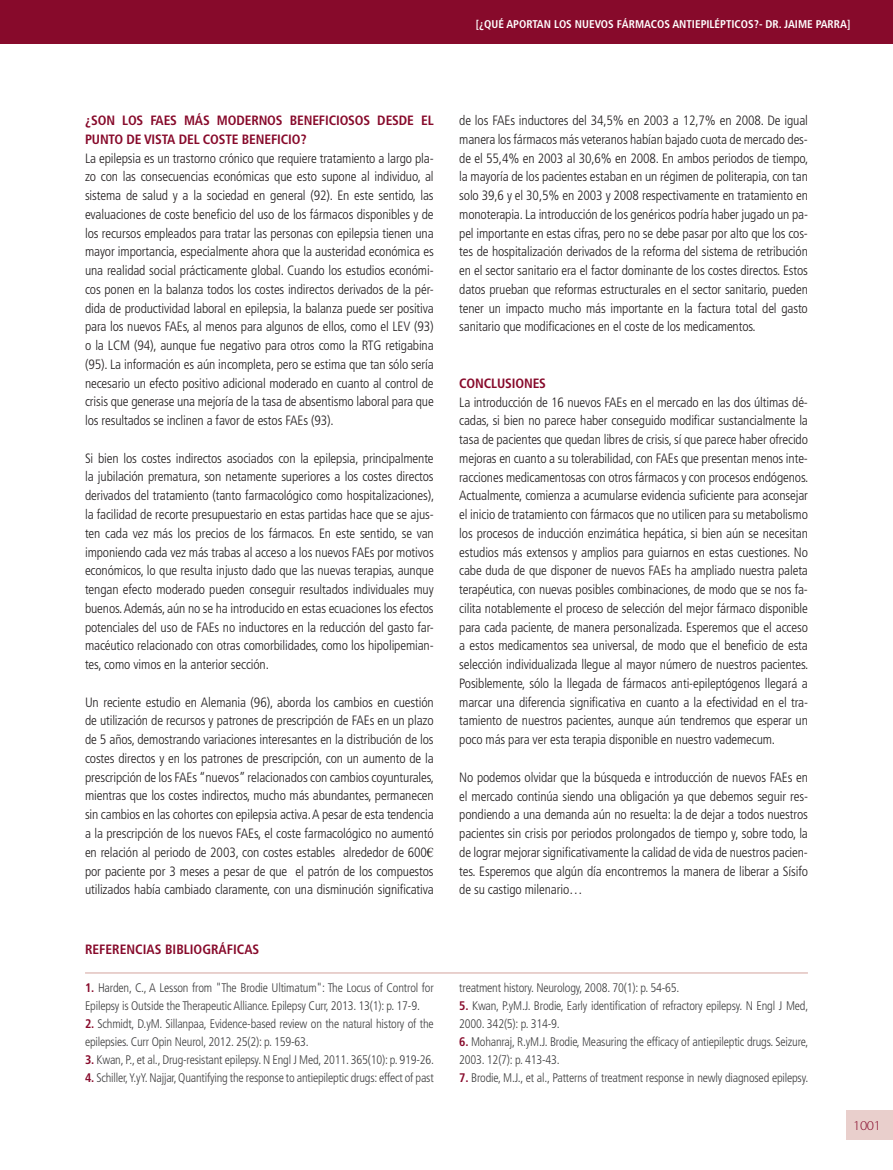
<style>
.page{position:relative;width:893px;height:1170px;background:#fff}
.page>*{position:absolute;margin:0;border:0;box-sizing:border-box;transform-origin:0 0}
.t1{font:300 condensed 13.5px/18.8px "Frutiger";letter-spacing:-.01em;color:#231f20;text-align:justify}
.t2{font:700 condensed 13.5px "Frutiger";letter-spacing:-.01em;color:#870a2b}
.t3{font:300 13.5px "Myriad Pro";color:#870a2b;scale:1.1 1}
.t4{font:300 condensed 12.45px/18px "Frutiger";letter-spacing:-.015em;color:#3e3e3f}
.t5{font:700 condensed 11.25px "Frutiger";color:#fff}
.s1{font-family:"Times New Roman";font-weight:400;font-stretch:normal}
.s2{font-weight:700;color:#870a2b}
</style>
<div class="page">
<div style="left:846px;top:1110px;width:47px;height:30px;background:#e9cfcc"></div>
<div style="left:0;top:0;width:893px;height:44px;background:#870a2b"></div>
<hr style="left:85px;top:972px;width:723px;height:1px;background:#e2c2be">
<p class="t5" style="left:476px;top:17px;width:51px">[¿QUÉ APORTAN</p>
<p class="t5" style="left:554px;top:17px;width:7px">LOS</p>
<p class="t5" style="left:575px;top:17px;width:8px">NUEVOS</p>
<p class="t5" style="left:617px;top:17px;width:20px">FÁRMACOS</p>
<p class="t5" style="left:672px;top:17px;width:7px">ANTIE</p>
<p class="t5" style="left:701px;top:17px;width:32px">PILÉPTICOS</p>
<p class="t5" style="left:754px;top:17px;width:42px">?- DR. JAIME</p>
<p class="t5" style="left:816px;top:17px;width:8px">PARRA</p>
<p class="t5" style="left:847px;top:17px;width:5px">]</p>
<p class="t2" style="left:85px;top:112px;width:45px">¿SON LOS</p>
<p class="t2" style="left:150px;top:112px;width:76px">FAES MÁS MODERNOS</p>
<p class="t2" style="left:290px;top:112px;width:15px">BENEFICIOSOS</p>
<p class="t2" style="left:377px;top:112px;width:9px">DESDE</p>
<p class="t2" style="left:421px;top:112px;width:7px">EL</p>
<p class="t2" style="left:85px;top:131px;width:16px">PUNTO</p>
<p class="t2" style="left:126px;top:131px;width:25px">DE VISTA</p>
<p class="t2" style="left:179px;top:131px;width:8px">DEL</p>
<p class="t2" style="left:203px;top:131px;width:8px">COSTE</p>
<p class="t2" style="left:242px;top:131px;width:15px">BENEFICIO</p>
<p class="t2" style="left:300px;top:131px;width:8px">?</p>
<p class="t1" style="left:85px;top:149px;width:350px">La epilepsia es un trastorno crónico que requiere tratamiento a largo pla&shy;zo con las consecuencias económicas que esto supone al individuo, al sistema de salud y a la sociedad en general (92). En este sentido, las evaluaciones de coste beneficio del uso de los fármacos disponibles y de los recursos empleados para tratar las personas con epilepsia tienen una mayor importancia, especialmente ahora que la austeridad económica es una realidad social prácticamente global. Cuando los estudios económi&shy;cos ponen en la balanza todos los costes indirectos derivados de la pér&shy;dida de productividad laboral en epilepsia, la balanza puede ser positiva para los nuevos FAEs, al menos para algunos de ellos, como el LEV (93) o la LCM (94), aunque fue negativo para otros como la RTG retigabina (95). La información es aún incompleta, pero se estima que tan sólo sería necesario un efecto positivo adicional moderado en cuanto al control de crisis que generase una mejoría de la tasa de absentismo laboral para que los resultados se inclinen a favor de estos FAEs (93).</p>
<p class="t1" style="left:85px;top:449px;width:351px">Si bien los costes indirectos asociados con la epilepsia, principalmente la jubilación prematura, son netamente superiores a los costes directos derivados del tratamiento (tanto farmacológico como hospitalizaciones), la facilidad de recorte presupuestario en estas partidas hace que se ajus&shy;ten cada vez más los precios de los fármacos. En este sentido, se van imponiendo cada vez más trabas al acceso a los nuevos FAEs por motivos económicos, lo que resulta injusto dado que las nuevas terapias, aunque tengan efecto moderado pueden conseguir resultados individuales muy buenos. Además, aún no se ha introducido en estas ecuaciones los efectos potenciales del uso de FAEs no inductores en la reducción del gasto far&shy;macéutico relacionado con otras comorbilidades, como los hipolipemian&shy;tes, como vimos en la anterior sección.</p>
<p class="t1" style="left:85px;top:692px;width:351px">Un reciente estudio en Alemania (96), aborda los cambios en cuestión de utilización de recursos y patrones de prescripción de FAEs en un plazo de 5 años, demostrando variaciones interesantes en la distribución de los costes directos y en los patrones de prescripción, con un aumento de la prescripción de los FAEs “nuevos” relacionados con cambios coyunturales, mientras que los costes indirectos, mucho más abundantes, permanecen sin cambios en las cohortes con epilepsia activa. A pesar de esta tendencia a la prescripción de los nuevos FAEs, el coste farmacológico no aumentó en relación al periodo de 2003, con costes estables alrededor de 600<span class="s1">€ </span>por paciente por 3 meses a pesar de que el patrón de los compuestos utilizados había cambiado claramente, con una disminución significativa</p>
<p class="t2" style="left:85px;top:941px;width:15px">REFER</p>
<p class="t2" style="left:120px;top:941px;width:15px">ENCIAS</p>
<p class="t2" style="left:165px;top:941px;width:69px">BI BLIOGRÁFICAS</p>
<p class="t4" style="left:85px;top:978px;width:350px"><span class="s2">1.</span> Harden, C., A Lesson from "The Brodie Ultimatum": The Locus of Control for<br>Epilepsy is Outside the Therapeutic Alliance. Epilepsy Curr, 2013. 13(1): p. 17-9.</p>
<p class="t4" style="left:85px;top:1014px;width:350px"><span class="s2">2.</span> Schmidt, D.yM. Sillanpaa, Evidence-based review on the natural history of the epilepsies. Curr Opin Neurol, 2012. 25(2): p. 159-63.</p>
<p class="t4" style="left:85px;top:1050px;width:351px"><span class="s2">3.</span> Kwan, P., et al., Drug-resistant epilepsy. N Engl J Med, 2011. 365(10): p. 919-26.</p>
<p class="t4" style="left:85px;top:1068px;width:350px"><span class="s2">4.</span> Schiller, Y.yY. Najjar, Quantifying the response to antiepileptic drugs: effect of past</p>
<p class="t1" style="left:459px;top:111px;width:351px">de los FAEs inductores del 34,5% en 2003 a 12,7% en 2008. De igual manera los fármacos más veteranos habían bajado cuota de mercado des&shy;de el 55,4% en 2003 al 30,6% en 2008. En ambos periodos de tiempo, la mayoría de los pacientes estaban en un régimen de politerapia, con tan solo 39,6 y el 30,5% en 2003 y 2008 respectivamente en tratamiento en monoterapia. La introducción de los genéricos podría haber jugado un pa&shy;pel importante en estas cifras, pero no se debe pasar por alto que los cos&shy;tes de hospitalización derivados de la reforma del sistema de retribución en el sector sanitario era el factor dominante de los costes directos. Estos datos prueban que reformas estructurales en el sector sanitario, pueden tener un impacto mucho más importante en la factura total del gasto sanitario que modificaciones en el coste de los medicamentos.</p>
<p class="t2" style="left:459px;top:375px;width:16px">CONCLUSIONES</p>
<p class="t1" style="left:459px;top:392px;width:351px">La introducción de 16 nuevos FAEs en el mercado en las dos últimas dé&shy;cadas, si bien no parece haber conseguido modificar sustancialmente la tasa de pacientes que quedan libres de crisis, sí que parece haber ofrecido mejoras en cuanto a su tolerabilidad, con FAEs que presentan menos inte&shy;racciones medicamentosas con otros fármacos y con procesos endógenos.<br>Actualmente, comienza a acumularse evidencia suficiente para aconsejar el inicio de tratamiento con fármacos que no utilicen para su metabolismo los procesos de inducción enzimática hepática, si bien aún se necesitan estudios más extensos y amplios para guiarnos en estas cuestiones. No cabe duda de que disponer de nuevos FAEs ha ampliado nuestra paleta terapéutica, con nuevas posibles combinaciones, de modo que se nos fa&shy;cilita notablemente el proceso de selección del mejor fármaco disponible para cada paciente, de manera personalizada. Esperemos que el acceso a estos medicamentos sea universal, de modo que el beneficio de esta selección individualizada llegue al mayor número de nuestros pacientes.<br>Posiblemente, sólo la llegada de fármacos anti-epileptógenos llegará a marcar una diferencia significativa en cuanto a la efectividad en el tra&shy;tamiento de nuestros pacientes, aunque aún tendremos que esperar un poco más para ver esta terapia disponible en nuestro vademecum.</p>
<p class="t1" style="left:459px;top:767px;width:350px">No podemos olvidar que la búsqueda e introducción de nuevos FAEs en el mercado continúa siendo una obligación ya que debemos seguir res&shy;pondiendo a una demanda aún no resuelta: la de dejar a todos nuestros pacientes sin crisis por periodos prolongados de tiempo y, sobre todo, la de lograr mejorar significativamente la calidad de vida de nuestros pacien&shy;tes. Esperemos que algún día encontremos la manera de liberar a Sísifo de su castigo milenario…</p>
<p class="t4" style="left:459px;top:978px;width:222px">treatment history. Neurology, 2008. 70(1): p. 54-65.</p>
<p class="t4" style="left:459px;top:996px;width:351px"><span class="s2">5.</span> Kwan, P.yM.J. Brodie, Early identification of refractory epilepsy. N Engl J Med,<br>2000. 342(5): p. 314-9.</p>
<p class="t4" style="left:459px;top:1032px;width:351px"><span class="s2">6.</span> Mohanraj, R.yM.J. Brodie, Measuring the efficacy of antiepileptic drugs. Seizure,<br>2003. 12(7): p. 413-43.</p>
<p class="t4" style="left:459px;top:1068px;width:351px"><span class="s2">7.</span> Brodie, M.J., et al., Patterns of treatment response in newly diagnosed epilepsy.</p>
<p class="t3" style="left:853px;top:1117px;width:27px">1001</p>
</div>
